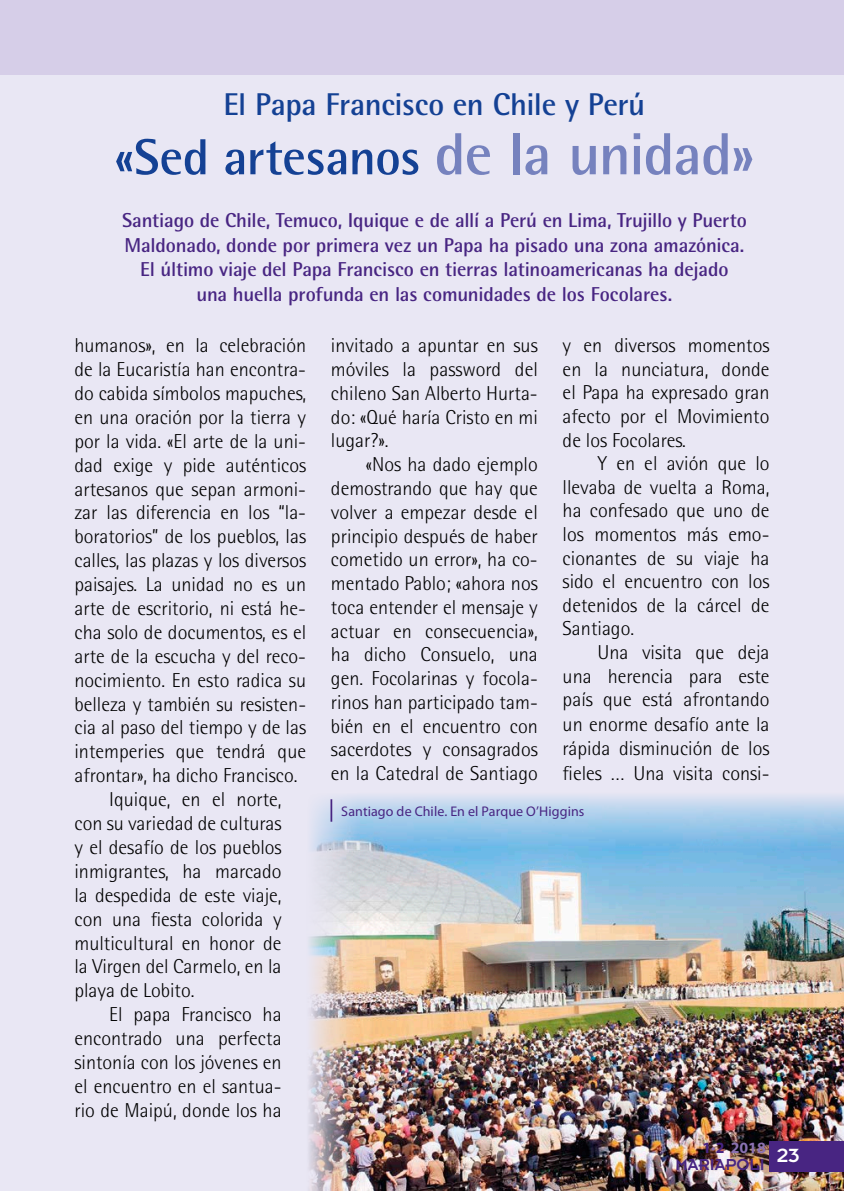
<style>
.page{position:relative;width:844px;height:1191px;background:#fff}
.page>*{position:absolute;margin:0;border:0;box-sizing:border-box;transform-origin:0 0}
.t1{font:700 50.75px "Rotis Semi Sans Std";letter-spacing:-.01em;color:#144194}
.t2{font:700 31.5px "Rotis Semi Sans Std";letter-spacing:-.01em;color:#144194}
.t3{font:21px "Insignia LT Std";color:#fff}
.t4{font:300 20.12px/23.8px "Rotis Semi Sans Std";color:#000;text-align:justify}
.t5{font:700 20.12px/24.5px "Rotis Semi Sans Std";letter-spacing:-.01em;color:#482582;text-align:center}
.t6{font:17.5px "Insignia LT Std";color:#482582}
.t7{font:700 15.75px "Myriad Pro";color:#8a71b1}
.t8{font:14px "Myriad Pro";letter-spacing:.005em;color:#482582}
.s1{font-size:59.5px;color:#7682be}
.s2{color:#482582}
.s3{font-weight:400}
</style>
<div class="page">
<div style="left:0;top:31px;width:842px;height:1160px;background:#e9e7f4"></div>
<div style="left:0;top:0;width:843px;height:75px;background:#d6cee8"></div>
<img style="left:309px;top:792px;width:534px;height:399px">
<hr style="left:330px;top:799px;width:2px;height:22px;background:#482582">
<div style="left:769px;top:1140px;width:74px;height:31px;background:#482582"></div>
<h2 class="t2" style="left:223px;top:85px;width:423px">El Papa Francisco en Chile y Perú</h2>
<h1 class="t1" style="left:114px;top:126px;width:641px">«Sed artesanos <span class="s1">de la unidad»</span></h1>
<p class="t5" style="left:122px;top:208px;width:626px">Santiago de Chile, Temuco, Iquique e de allí a Perú en Lima, Trujillo y Puerto Maldonado, donde por primera vez un Papa ha pisado una zona amazónica.<br>El último viaje del Papa Francisco en tierras latinoamericanas ha dejado<br>una huella profunda en las comunidades de los Focolares.</p>
<p class="t4" style="left:562px;top:333px;width:208px">y en diversos momentos en la nunciatura, donde el Papa ha expresado gran afecto por el Movimiento de los Focolares.</p>
<p class="t4" style="left:562px;top:451px;width:208px;text-indent:35px">Y en el avión que lo llevaba de vuelta a Roma, ha confesado que uno de los momentos más emo&shy;cionantes de su viaje ha sido el encuentro con los detenidos de la cárcel de Santiago.</p>
<p class="t4" style="left:562px;top:640px;width:208px;text-indent:35px">Una visita que deja una herencia para este país que está afrontando un enorme desafío ante la rápida disminución de los fieles … Una visita consi-</p>
<p class="t8" style="left:341px;top:802px;width:244px">Santiago de Chile. En el Parque O’Higgins</p>
<p class="t4" style="left:74px;top:333px;width:233px">humanos», en la celebración</p>
<p class="t4" style="left:74px;top:357px;width:233px">de la Eucaristía han encontra-</p>
<p class="t4" style="left:74px;top:381px;width:233px">do cabida símbolos mapuches,</p>
<p class="t4" style="left:74px;top:405px;width:233px">en una oración por la tierra y</p>
<p class="t4" style="left:74px;top:429px;width:233px">por la vida. «El arte de la uni-</p>
<p class="t4" style="left:74px;top:453px;width:233px">dad exige y pide auténticos</p>
<p class="t4" style="left:74px;top:477px;width:233px">artesanos que sepan armoni-</p>
<p class="t4" style="left:74px;top:501px;width:233px">zar las diferencia en los “la-</p>
<p class="t4" style="left:74px;top:524px;width:233px">boratorios” de los pueblos, las</p>
<p class="t4" style="left:74px;top:548px;width:233px">calles, las plazas y los diversos</p>
<p class="t4" style="left:74px;top:572px;width:233px">paisajes. La unidad no es un</p>
<p class="t4" style="left:74px;top:596px;width:233px">arte de escritorio, ni está he-</p>
<p class="t4" style="left:74px;top:620px;width:233px">cha solo de documentos, es el</p>
<p class="t4" style="left:74px;top:644px;width:233px">arte de la escucha y del reco-</p>
<p class="t4" style="left:74px;top:668px;width:233px">nocimiento. En esto radica su</p>
<p class="t4" style="left:74px;top:692px;width:233px">belleza y también su resisten-</p>
<p class="t4" style="left:74px;top:716px;width:233px">cia al paso del tiempo y de las</p>
<p class="t4" style="left:74px;top:739px;width:233px">intemperies que tendrá que</p>
<p class="t4" style="left:74px;top:763px;width:224px">afrontar», ha dicho Francisco.</p>
<p class="t4" style="left:109px;top:787px;width:174px">Iquique, en el norte,</p>
<p class="t4" style="left:74px;top:811px;width:209px">con su variedad de culturas</p>
<p class="t4" style="left:74px;top:835px;width:209px">y el desafío de los pueblos</p>
<p class="t4" style="left:74px;top:859px;width:209px">inmigrantes, ha marcado</p>
<p class="t4" style="left:74px;top:883px;width:209px">la despedida de este viaje,</p>
<p class="t4" style="left:74px;top:907px;width:209px">con una fiesta colorida y</p>
<p class="t4" style="left:74px;top:931px;width:208px">multicultural en honor de</p>
<p class="t4" style="left:74px;top:954px;width:208px">la Virgen del Carmelo, en la</p>
<p class="t4" style="left:74px;top:978px;width:121px">playa de Lobito.</p>
<p class="t4" style="left:109px;top:1002px;width:174px">El papa Francisco ha</p>
<p class="t4" style="left:74px;top:1026px;width:209px">encontrado una perfecta</p>
<p class="t4" style="left:74px;top:1050px;width:209px">sintonía con los jóvenes en</p>
<p class="t4" style="left:74px;top:1074px;width:209px">el encuentro en el santua-</p>
<p class="t4" style="left:74px;top:1098px;width:209px">rio de Maipú, donde los ha</p>
<p class="t4" style="left:331px;top:334px;width:208px">invitado a apuntar en sus móviles la password del chileno San Alberto Hurta&shy;do: «Qué haría Cristo en mi lugar?».</p>
<p class="t4" style="left:331px;top:452px;width:208px;text-indent:35px">«Nos ha dado ejemplo demostrando que hay que volver a empezar desde el principio después de haber cometido un error», ha co&shy;mentado Pablo; «ahora nos toca entender el mensaje y actuar en consecuencia», ha dicho Consuelo, una gen. Focolarinas y focola&shy;rinos han participado tam&shy;bién en el encuentro con sacerdotes y consagrados en la Catedral de Santiago</p>
<p class="t7" style="left:702px;top:1137px;width:65px"><span class="s2">1</span><span class="s3">•</span><span class="s2">2</span> 2018</p>
<p class="t6" style="left:675px;top:1155px;width:91px">MARIAPOLI</p>
<p class="t3" style="left:776px;top:1145px;width:24px">23</p>
</div>
